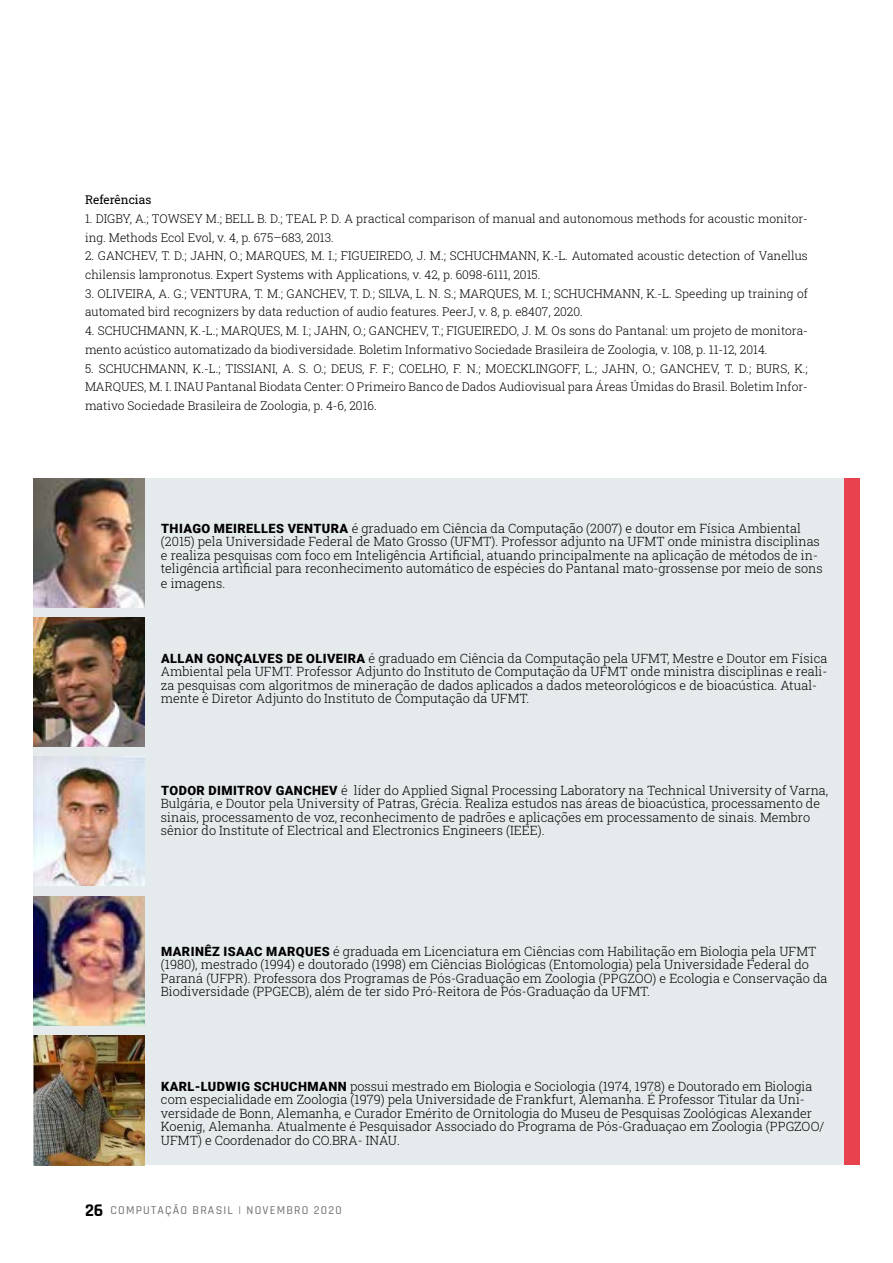
<style>
.page{position:relative;width:893px;height:1263px;background:#fff}
.page>*{position:absolute;margin:0;border:0;box-sizing:border-box;transform-origin:0 0}
.t1{font:300 12.75px/13.5px "Roboto Slab";color:#000}
.t2{font:300 12px/18.8px "Roboto Slab";color:#000}
.t3{font:500 12px "Rajdhani";letter-spacing:.1em;color:#706f6f}
.t4{font:12px "Roboto Slab";color:#000}
.s1{font-family:"Roboto";font-weight:900}
.s2{font-weight:700;font-size:18px;color:#000}
</style>
<div class="page">
<div style="left:33px;top:478px;width:819px;height:687px;background:#e5eaec"></div>
<div style="left:844px;top:478px;width:16px;height:687px;background:#e7424e"></div>
<img style="left:33px;top:478px;width:112px;height:129px">
<img style="left:33px;top:618px;width:112px;height:129px">
<img style="left:33px;top:757px;width:112px;height:129px">
<img style="left:33px;top:896px;width:112px;height:129px">
<img style="left:33px;top:1035px;width:112px;height:130px">
<p class="t4" style="left:85px;top:191px;width:68px">Referências</p>
<p class="t2" style="left:85px;top:209px;width:724px">1. DIGBY, A.; TOWSEY M.; BELL B. D.; TEAL P. D. A practical comparison of manual and autonomous methods for acoustic monitor&shy;ing. Methods Ecol Evol, v. 4, p. 675–683, 2013.</p>
<p class="t2" style="left:85px;top:246px;width:724px">2. GANCHEV, T. D.; JAHN, O.; MARQUES, M. I.; FIGUEIREDO, J. M.; SCHUCHMANN, K.-L. Automated acoustic detection of Vanellus chilensis lampronotus. Expert Systems with Applications, v. 42, p. 6098-6111, 2015.</p>
<p class="t2" style="left:85px;top:284px;width:724px">3. OLIVEIRA, A. G.; VENTURA, T. M.; GANCHEV, T. D.; SILVA, L. N. S.; MARQUES, M. I.; SCHUCHMANN, K.-L. Speeding up training of automated bird recognizers by data reduction of audio features. PeerJ, v. 8, p. e8407, 2020.</p>
<p class="t2" style="left:85px;top:321px;width:724px">4. SCHUCHMANN, K.-L.; MARQUES, M. I.; JAHN, O.; GANCHEV, T.; FIGUEIREDO, J. M. Os sons do Pantanal: um projeto de monitora&shy;mento acústico automatizado da biodiversidade. Boletim Informativo Sociedade Brasileira de Zoologia, v. 108, p. 11-12, 2014.</p>
<p class="t2" style="left:85px;top:359px;width:724px;text-align:justify">5. SCHUCHMANN, K.-L.; TISSIANI, A. S. O.; DEUS, F. F.; COELHO, F. N.; MOECKLINGOFF, L.; JAHN, O.; GANCHEV, T. D.; BURS, K.; MARQUES, M. I. INAU Pantanal Biodata Center: O Primeiro Banco de Dados Audiovisual para Áreas Úmidas do Brasil. Boletim Infor&shy;mativo Sociedade Brasileira de Zoologia, p. 4-6, 2016.</p>
<p class="t1" style="left:161px;top:521px;width:663px"><span class="s1">THIAGO MEIRELLES VENTURA</span> é graduado em Ciência da Computação (2007) e doutor em Física Ambiental (2015) pela Universidade Federal de Mato Grosso (UFMT). Professor adjunto na UFMT onde ministra disciplinas e realiza pesquisas com foco em Inteligência Artificial, atuando principalmente na aplicação de métodos de in&shy;teligência artificial para reconhecimento automático de espécies do Pantanal mato-grossense por meio de sons</p>
<p class="t1" style="left:161px;top:577px;width:66px">e imagens.</p>
<p class="t1" style="left:161px;top:651px;width:668px"><span class="s1">ALLAN GONÇALVES DE OLIVEIRA</span> é graduado em Ciência da Computação pela UFMT, Mestre e Doutor em Física Ambiental pela UFMT. Professor Adjunto do Instituto de Computação da UFMT onde ministra disciplinas e reali&shy;za pesquisas com algoritmos de mineração de dados aplicados a dados meteorológicos e de bioacústica. Atual&shy;mente é Diretor Adjunto do Instituto de Computação da UFMT.</p>
<p class="t1" style="left:161px;top:783px;width:669px"><span class="s1">TODOR DIMITROV GANCHEV</span> é líder do Applied Signal Processing Laboratory na Technical University of Varna, Bulgária, e Doutor pela University of Patras, Grécia. Realiza estudos nas áreas de bioacústica, processamento de sinais, processamento de voz, reconhecimento de padrões e aplicações em processamento de sinais. Membro sênior do Institute of Electrical and Electronics Engineers (IEEE).</p>
<p class="t1" style="left:161px;top:944px;width:668px"><span class="s1">MARINÊZ ISAAC MARQUES</span> é graduada em Licenciatura em Ciências com Habilitação em Biologia pela UFMT (1980), mestrado (1994) e doutorado (1998) em Ciências Biológicas (Entomologia) pela Universidade Federal do Paraná (UFPR). Professora dos Programas de Pós-Graduação em Zoologia (PPGZOO) e Ecologia e Conservação da Biodiversidade (PPGECB), além de ter sido Pró-Reitora de Pós-Graduação da UFMT.</p>
<p class="t1" style="left:161px;top:1079px;width:665px"><span class="s1">KARL-LUDWIG SCHUCHMANN</span> possui mestrado em Biologia e Sociologia (1974, 1978) e Doutorado em Biologia com especialidade em Zoologia (1979) pela Universidade de Frankfurt, Alemanha. É Professor Titular da Uni&shy;versidade de Bonn, Alemanha, e Curador Emérito de Ornitologia do Museu de Pesquisas Zoológicas Alexander Koenig, Alemanha. Atualmente é Pesquisador Associado do Programa de Pós-Graduaçao em Zoologia (PPGZOO/ UFMT) e Coordenador do CO.BRA- INAU.</p>
<p class="t3" style="left:85px;top:1203px;width:258px"><span class="s2">26</span> COMPUTAÇÃO BRASIL | NOVEMBRO 2020</p>
</div>
